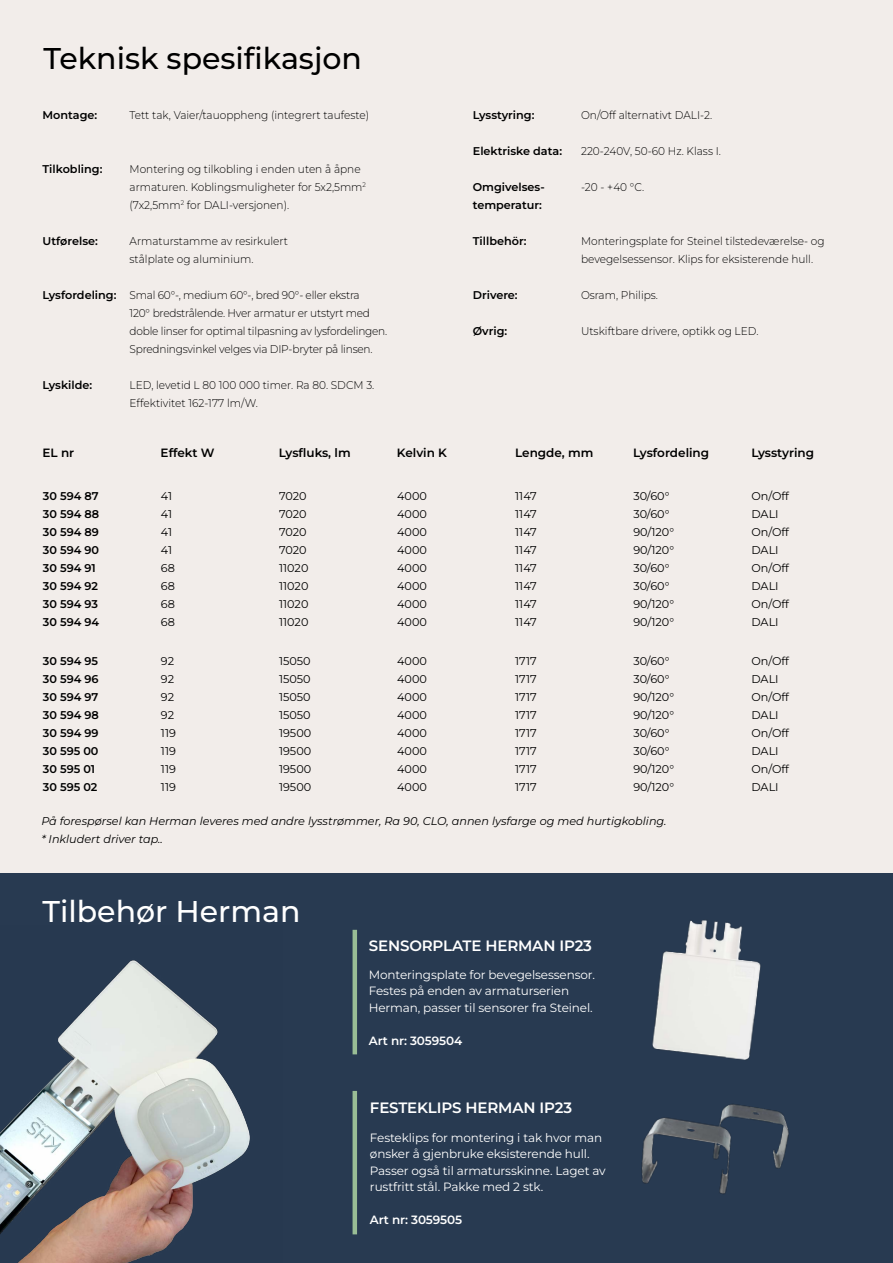
<style>
.page{position:relative;width:893px;height:1263px;background:#fff}
.page>*{position:absolute;margin:0;border:0;box-sizing:border-box;transform-origin:0 0}
.t1{font:500 30px "Montserrat";color:#000}
.t2{font:500 30px "Montserrat";color:#fff}
.t3{font:600 15px "Montserrat";letter-spacing:-.01em;color:#fff}
.t4{font:12px/16.5px "Montserrat";letter-spacing:-.01em;color:#fff}
.t5{font:600 12px "Montserrat";color:#000}
.t6{font:600 12px "Montserrat";letter-spacing:-.01em;color:#fff}
.t7{font:300 11.25px/18px "Montserrat";color:#000;scale:.94 1}
.t8{font:11.25px/18px "Montserrat";color:#000}
.t9{font:600 11.25px/18px "Montserrat";color:#000}
.t10{font:300 11.25px/18px "Montserrat";letter-spacing:-.02em;color:#000;scale:.94 1}
.t11{font:italic 11.25px/18px "Montserrat";color:#000}
</style>
<div class="page">
<div style="left:0;top:0;width:893px;height:874px;background:#f2edea"></div>
<div style="left:0;top:874px;width:893px;height:389px;background:#283a51"></div>
<img style="left:0;top:960px;width:250px;height:303px">
<img style="left:652px;top:920px;width:109px;height:140px">
<img style="left:641px;top:1104px;width:148px;height:90px">
<hr style="left:353px;top:930px;width:4px;height:124px;background:#99bd95">
<hr style="left:353px;top:1091px;width:4px;height:143px;background:#99bd95">
<h1 class="t1" style="left:44px;top:38px;width:320px">Teknisk spesifikasjon</h1>
<p class="t9" style="left:43px;top:106px;width:56px">Montage:</p>
<p class="t7" style="left:130px;top:106px;width:256px">Tett tak, Vaier/tauoppheng (integrert taufeste)</p>
<p class="t9" style="left:43px;top:160px;width:61px">Tilkobling:</p>
<p class="t9" style="left:43px;top:232px;width:57px">Utførelse:</p>
<p class="t9" style="left:43px;top:286px;width:75px">Lysfordeling:</p>
<p class="t9" style="left:43px;top:376px;width:51px">Lyskilde:</p>
<p class="t7" style="left:130px;top:160px;width:253px">Montering og tilkobling i enden uten å åpne armaturen. Koblingsmuligheter for 5x2,5mm<sup>2 </sup>(7x2,5mm<sup>2</sup> for DALI-versjonen).</p>
<p class="t7" style="left:130px;top:232px;width:170px">Armaturstamme av resirkulert stålplate og aluminium.</p>
<p class="t10" style="left:130px;top:286px;width:276px">Smal 60°-, medium 60°-, bred 90°- eller ekstra<br>120° bredstrålende. Hver armatur er utstyrt med doble linser for optimal tilpasning av lysfordelingen.<br>Spredningsvinkel velges via DIP-bryter på linsen.</p>
<p class="t7" style="left:130px;top:376px;width:262px">LED, levetid L 80 100 000 timer. Ra 80. SDCM 3.<br>Effektivitet 162-177 lm/W.</p>
<p class="t9" style="left:473px;top:106px;width:63px">Lysstyring:</p>
<p class="t9" style="left:473px;top:142px;width:91px">Elektriske data:</p>
<p class="t9" style="left:473px;top:178px;width:73px">Omgivelses&shy;temperatur:</p>
<p class="t9" style="left:473px;top:232px;width:55px">Tillbehör:</p>
<p class="t9" style="left:473px;top:286px;width:46px">Drivere:</p>
<p class="t9" style="left:473px;top:322px;width:36px">Øvrig:</p>
<p class="t7" style="left:581px;top:106px;width:141px">On/Off alternativt DALI-2.</p>
<p class="t7" style="left:581px;top:142px;width:150px">220-240V, 50-60 Hz. Klass I.</p>
<p class="t7" style="left:581px;top:178px;width:69px">-20 - +40 °C.</p>
<p class="t7" style="left:581px;top:232px;width:261px">Monteringsplate for Steinel tilstedeværelse- og bevegelsessensor. Klips for eksisterende hull.</p>
<p class="t7" style="left:581px;top:286px;width:83px">Osram, Philips.</p>
<p class="t7" style="left:581px;top:322px;width:190px">Utskiftbare drivere, optikk og LED.</p>
<p class="t5" style="left:43px;top:445px;width:33px">EL nr</p>
<p class="t5" style="left:161px;top:445px;width:56px">Effekt W</p>
<p class="t5" style="left:279px;top:445px;width:73px">Lysfluks, lm</p>
<p class="t5" style="left:397px;top:445px;width:52px">Kelvin K</p>
<p class="t5" style="left:515px;top:445px;width:80px">Lengde, mm</p>
<p class="t5" style="left:633px;top:445px;width:77px">Lysfordeling</p>
<p class="t5" style="left:751px;top:445px;width:64px">Lysstyring</p>
<p class="t9" style="left:43px;top:486px;width:58px">30 594 87<br>30 594 88<br>30 594 89<br>30 594 90<br>30 594 91<br>30 594 92<br>30 594 93<br>30 594 94</p>
<p class="t8" style="left:161px;top:486px;width:16px">41<br>41<br>41<br>41<br>68<br>68<br>68<br>68</p>
<p class="t8" style="left:279px;top:486px;width:31px">7020<br>7020<br>7020<br>7020<br>11020<br>11020<br>11020<br>11020</p>
<p class="t8" style="left:397px;top:486px;width:31px;text-align:justify">4000<br>4000<br>4000<br>4000<br>4000<br>4000<br>4000<br>4000</p>
<p class="t8" style="left:515px;top:486px;width:23px;text-align:justify">1147<br>1147<br>1147<br>1147<br>1147<br>1147<br>1147<br>1147</p>
<p class="t8" style="left:633px;top:486px;width:42px">30/60°<br>30/60°<br>90/120°<br>90/120°<br>30/60°<br>30/60°<br>90/120°<br>90/120°</p>
<p class="t8" style="left:751px;top:486px;width:39px">On/Off<br>DALI<br>On/Off<br>DALI<br>On/Off<br>DALI<br>On/Off<br>DALI</p>
<p class="t9" style="left:43px;top:651px;width:57px">30 594 95<br>30 594 96<br>30 594 97<br>30 594 98<br>30 594 99<br>30 595 00<br>30 595 01<br>30 595 02</p>
<p class="t8" style="left:161px;top:651px;width:16px">92<br>92<br>92<br>92<br>119<br>119<br>119<br>119</p>
<p class="t8" style="left:279px;top:651px;width:34px;text-align:justify">15050<br>15050<br>15050<br>15050<br>19500<br>19500<br>19500<br>19500</p>
<p class="t8" style="left:397px;top:651px;width:31px;text-align:justify">4000<br>4000<br>4000<br>4000<br>4000<br>4000<br>4000<br>4000</p>
<p class="t8" style="left:515px;top:651px;width:23px;text-align:justify">1717<br>1717<br>1717<br>1717<br>1717<br>1717<br>1717<br>1717</p>
<p class="t8" style="left:633px;top:651px;width:42px">30/60°<br>30/60°<br>90/120°<br>90/120°<br>30/60°<br>30/60°<br>90/120°<br>90/120°</p>
<p class="t8" style="left:751px;top:651px;width:39px">On/Off<br>DALI<br>On/Off<br>DALI<br>On/Off<br>DALI<br>On/Off<br>DALI</p>
<p class="t11" style="left:41px;top:812px;width:627px">På forespørsel kan Herman leveres med andre lysstrømmer, Ra 90, CLO, annen lysfarge og med hurtigkobling. * Inkludert driver tap..</p>
<h1 class="t2" style="left:43px;top:892px;width:259px">Tilbehør Herman</h1>
<h2 class="t3" style="left:369px;top:936px;width:225px">SENSORPLATE HERMAN IP23</h2>
<p class="t4" style="left:369px;top:966px;width:228px">Monteringsplate for bevegelsessensor.<br>Festes på enden av armaturserien<br>Herman, passer til sensorer fra Steinel.</p>
<p class="t6" style="left:369px;top:1033px;width:95px">Art nr: 3059504</p>
<h2 class="t3" style="left:370px;top:1097px;width:204px">FESTEKLIPS HERMAN IP23</h2>
<p class="t4" style="left:370px;top:1129px;width:237px">Festeklips for montering i tak hvor man ønsker å gjenbruke eksisterende hull.<br>Passer også til armatursskinne. Laget av rustfritt stål. Pakke med 2 stk.</p>
<p class="t6" style="left:370px;top:1212px;width:94px">Art nr: 3059505</p>
</div>
